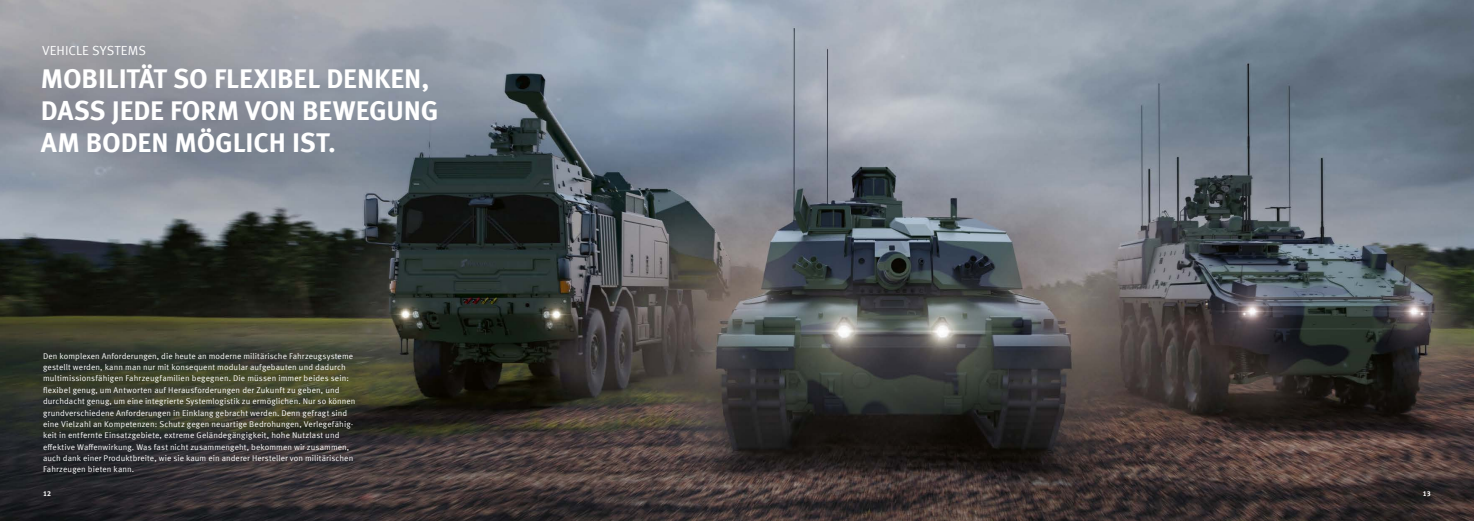
<style>
.page{position:relative;width:1474px;height:521px;background:#fff}
.page>*{position:absolute;margin:0;border:0;box-sizing:border-box;transform-origin:0 0}
.t1{font:700 27.12px/32.2px "Meta Offc Pro";letter-spacing:-.005em;color:#fff}
.t2{font:13.12px "Meta Offc Pro Norm";letter-spacing:.005em;color:#fff}
.t3{font:8.31px/11.4px "Meta Offc Pro Norm";letter-spacing:.01em;color:#fff}
.t4{font:700 7px "Meta Offc Pro";color:#fff}
</style>
<div class="page">
<img style="left:0;top:0;width:1473px;height:521px">
<h2 class="t2" style="left:42px;top:41px;width:105px">VEHICLE SYSTEMS</h2>
<h1 class="t1" style="left:41px;top:60px;width:399px">MOBILITÄT SO FLEXIBEL DENKEN,<br>DASS JEDE FORM VON BEWEGUNG<br>AM BODEN MÖGLICH IST.</h1>
<p class="t3" style="left:43px;top:350px;width:314px">Den komplexen Anforderungen, die heute an moderne militärische Fahrzeugsysteme gestellt werden, kann man nur mit konsequent modular aufgebauten und dadurch multimissionsfähigen Fahrzeugfamilien begegnen. Die müssen immer beides sein: flexibel genug, um Antworten auf Herausforderungen der Zukunft zu geben, und durchdacht genug, um eine integrierte Systemlogistik zu ermöglichen. Nur so können grundverschiedene Anforderungen in Einklang gebracht werden. Denn gefragt sind eine Vielzahl an Kompetenzen: Schutz gegen neuartige Bedrohungen, Verlegefähig&shy;keit in entfernte Einsatzgebiete, extreme Geländegängigkeit, hohe Nutzlast und effektive Waffenwirkung. Was fast nicht zusammengeht, bekommen wir zusammen, auch dank einer Produktbreite, wie sie kaum ein anderer Hersteller von militärischen Fahrzeugen bieten kann.</p>
<p class="t4" style="left:43px;top:488px;width:10px">12</p>
<p class="t4" style="left:1422px;top:488px;width:10px">13</p>
</div>
